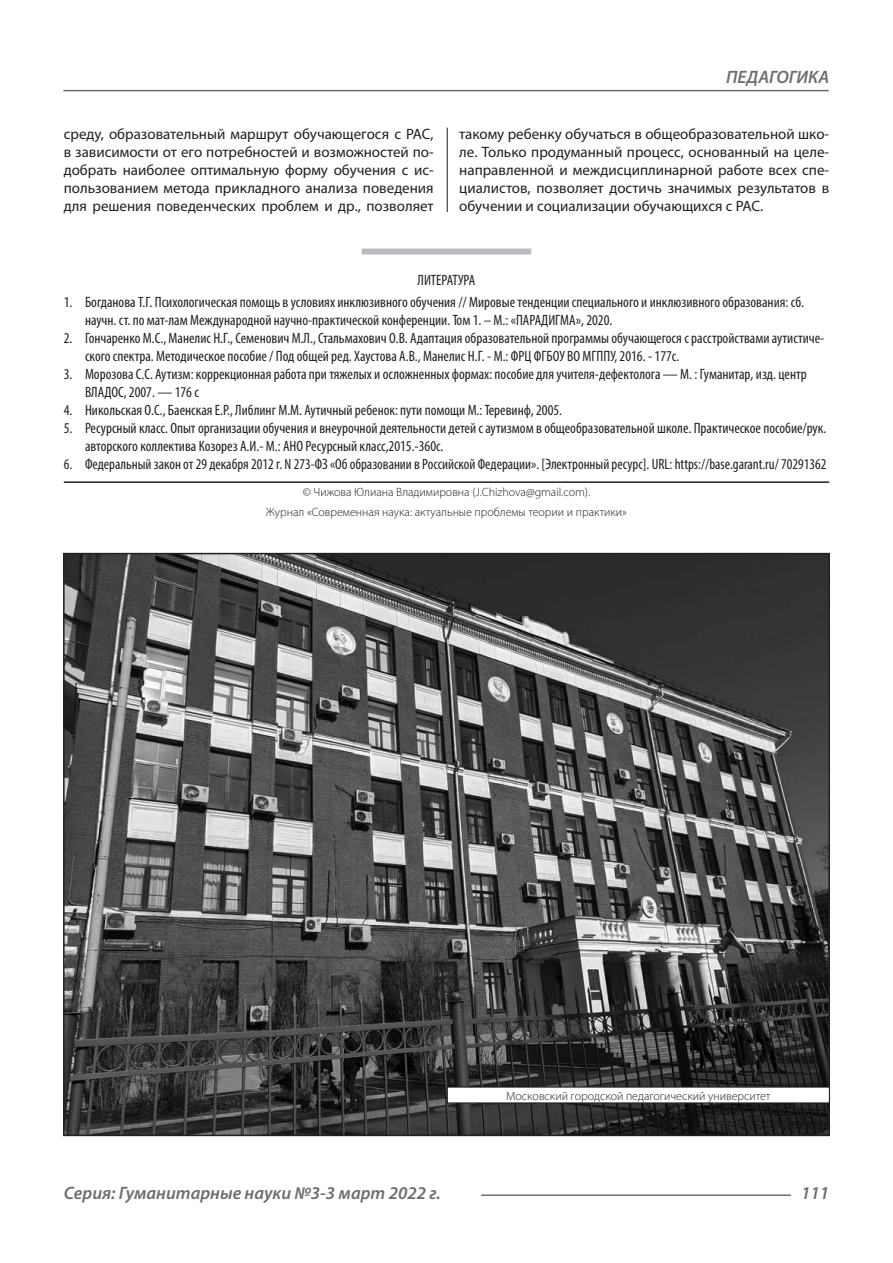
<style>
.page{position:relative;width:893px;height:1263px;background:#fff}
.page>*{position:absolute;margin:0;border:0;box-sizing:border-box;transform-origin:0 0}
.t1{font:italic 600 18px "Myriad Pro";color:#6c6d70}
.Библиография_Литерат{font:condensed 15px/18px "Myriad Pro";color:#231f20}
.Статья_текст{font:15px/18.1px "Myriad Pro";color:#231f20;text-align:justify}
.Автор_копирайт{font:300 12px "Myriad Pro";color:#231f20}
</style>
<div class="page">
<hr style="left:447px;top:128px;width:1px;height:1007px;background:#231f20">
<hr style="left:63px;top:90px;width:766px;height:1px;background:#6c6d70">
<hr style="left:481px;top:1194px;width:310px;height:2px;background:#6c6d70">
<div style="left:362px;top:248px;width:169px;height:6px;background:#bcbdc0"></div>
<hr style="left:64px;top:481px;width:765px;height:2px;background:#231f20">
<img style="left:66px;top:556px;width:761px;height:577px">
<div style="left:447px;top:1087px;width:382px;height:16px;background:#fff"></div>
<div style="left:447px;top:1086px;width:383px;height:17px;border:1px solid #231f20"></div>
<p class="t1" style="left:726px;top:66px;width:104px">ПЕДАГОГИКА</p>
<p class="Статья_текст" style="left:64px;top:124px;width:371px">среду, образовательный маршрут обучающегося с РАС, в зависимости от его потребностей и возможностей по&shy;добрать наиболее оптимальную форму обучения с ис&shy;пользованием метода прикладного анализа поведения для решения поведенческих проблем и др., позволяет</p>
<p class="Статья_текст" style="left:459px;top:124px;width:371px">такому ребенку обучаться в общеобразовательной шко&shy;ле. Только продуманный процесс, основанный на целе&shy;направленной и междисциплинарной работе всех спе&shy;циалистов, позволяет достичь значимых результатов в обучении и социализации обучающихся с РАС.</p>
<p class="Библиография_Литерат" style="left:418px;top:270px;width:59px">ЛИТЕРАТУРА</p>
<p class="Библиография_Литерат" style="left:85px;top:293px;width:720px;text-indent:-21px">1. Богданова Т.Г. Психологическая помощь в условиях инклюзивного обучения // Мировые тенденции специального и инклюзивного образования: сб. научн. ст. по мат-лам Международной научно-практической конференции. Том 1. – М.: «ПАРАДИГМА», 2020.</p>
<p class="Библиография_Литерат" style="left:85px;top:329px;width:741px;text-indent:-21px">2. Гончаренко М.С., Манелис Н.Г., Семенович М.Л., Стальмахович О.В. Адаптация образовательной программы обучающегося с расстройствами аутистиче&shy;ского спектра. Методическое пособие / Под общей ред. Хаустова А.В., Манелис Н.Г. - М.: ФРЦ ФГБОУ ВО МГППУ, 2016. - 177с.</p>
<p class="Библиография_Литерат" style="left:85px;top:365px;width:723px;text-indent:-21px">3. Морозова С.С. Аутизм: коррекционная работа при тяжелых и осложненных формах: пособие для учителя-дефектолога — М. : Гуманитар, изд. центр<br>ВЛАДОС, 2007. — 176 с</p>
<p class="Библиография_Литерат" style="left:64px;top:401px;width:500px">4. Никольская О.С., Баенская Е.Р., Либлинг М.М. Аутичный ребенок: пути помощи М.: Теревинф, 2005.</p>
<p class="Библиография_Литерат" style="left:85px;top:419px;width:743px;text-indent:-21px">5. Ресурсный класс. Опыт организации обучения и внеурочной деятельности детей с аутизмом в общеобразовательной школе. Практическое пособие/рук. авторского коллектива Козорез А.И.- М.: АНО Ресурсный класс,2015.-360с.</p>
<p class="Библиография_Литерат" style="left:64px;top:455px;width:764px">6. Федеральный закон от 29 декабря 2012 г. N 273-ФЗ «Об образовании в Российской Федерации». [Электронный ресурс]. URL: https://base.garant.ru/ 70291362</p>
<p class="Автор_копирайт" style="left:303px;top:485px;width:289px">© Чижова Юлиана Владимировна (J.Chizhova@gmail.com).</p>
<p class="Автор_копирайт" style="left:266px;top:505px;width:363px">Журнал «Современная наука: актуальные проблемы теории и практики»</p>
<p class="Автор_копирайт" style="left:506px;top:1088px;width:266px">Московский городской педагогический университет</p>
<p class="t1" style="left:64px;top:1182px;width:378px">Серия: Гуманитарные науки №3-3 март 2022 г.</p>
<p class="t1" style="left:801px;top:1182px;width:30px">111</p>
</div>
